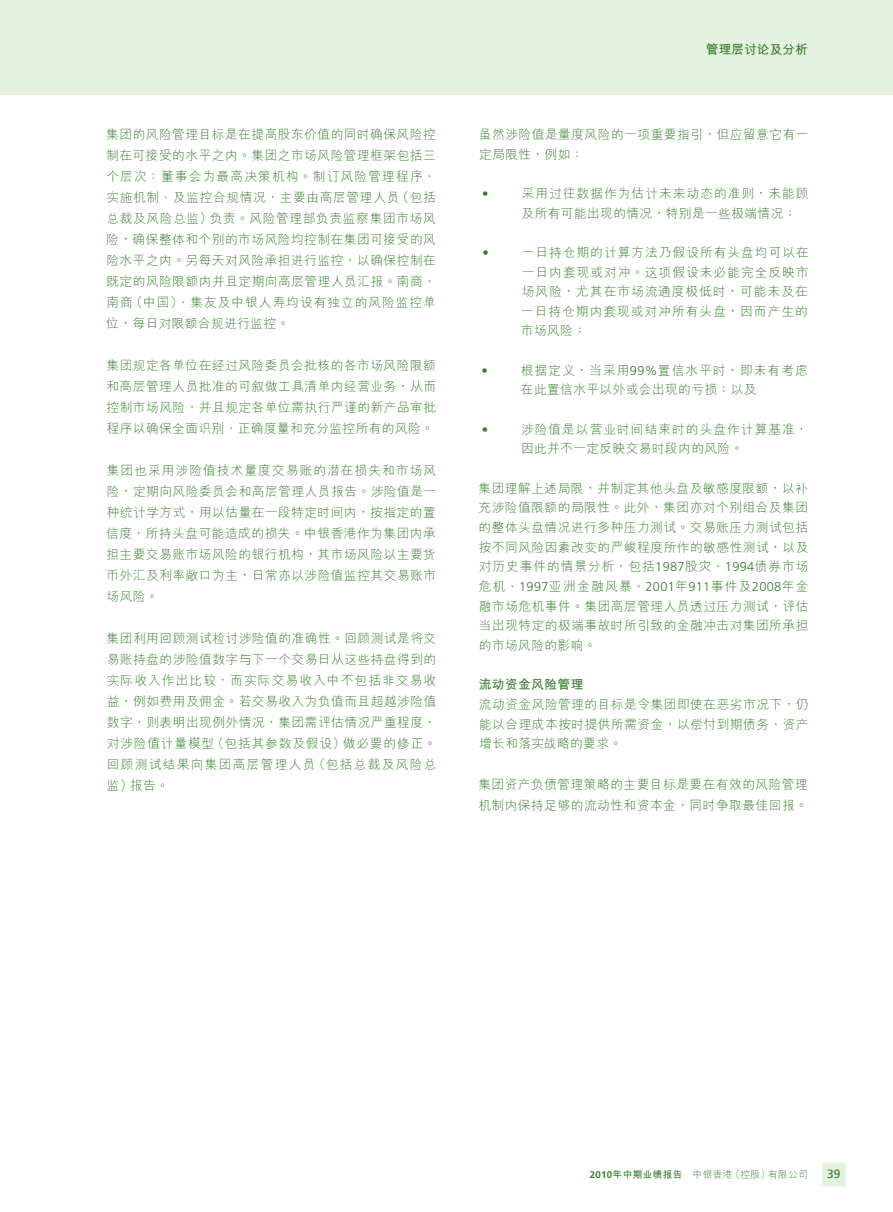
<style>
.page{position:relative;width:893px;height:1212px;background:#fff}
.page>*{position:absolute;margin:0;border:0;box-sizing:border-box;transform-origin:0 0}
.t1{font:300 12.75px/21px "M Hei HKS";letter-spacing:.035em;color:#357b2b;text-align:justify}
.t2{font:300 12.75px/19.6px "M Hei HKS";letter-spacing:.08em;color:#357b2b}
.t3{font:700 12.75px "M Hei HKS";letter-spacing:.015em;color:#357b2b}
.t4{font:300 12.75px "Frutiger LT Std";color:#357b2b}
.t5{font:12px "Frutiger LT Std";color:#357b2b}
.t6{font:300 9.75px "M Hei HKS";letter-spacing:.03em;color:#357b2b}
.s1{font-family:"Frutiger LT Std"}
.s2{font-family:"Frutiger LT Std";font-weight:700}
.s3{font-weight:700}
</style>
<div class="page">
<div style="left:0;top:0;width:893px;height:94px;background:#e4f1de"></div>
<div style="left:821px;top:1162px;width:25px;height:25px;background:#e4f1de;border:2px solid #f0f7ed"></div>
<p class="t1" style="left:106px;top:123px;width:331px">集團的風險管理目標是在提高股東價值的同時確保風險控制在可接受的水平之內。集團之市場風險管理框架包括三個層次：董事會為最高決策機構。制訂風險管理程序、實施機制、及監控合規情況，主要由高層管理人員（包括總裁及風險總監）負責。風險管理部負責監察集團市場風險，確保整體和個別的市場風險均控制在集團可接受的風險水平之內。另每天對風險承擔進行監控，以確保控制在既定的風險限額內並且定期向高層管理人員匯報。南商、南商（中國）、集友及中銀人壽均設有獨立的風險監控單位，每日對限額合規進行監控。</p>
<p class="t1" style="left:106px;top:354px;width:331px">集團規定各單位在經過風險委員會批核的各市場風險限額和高層管理人員批准的可敘做工具清單內經營業務，從而控制市場風險，並且規定各單位需執行嚴謹的新產品審批程序以確保全面識別、正確度量和充分監控所有的風險。</p>
<p class="t1" style="left:106px;top:459px;width:331px">集團也採用涉險值技術量度交易賬的潛在損失和市場風險，定期向風險委員會和高層管理人員報告。涉險值是一種統計學方式，用以估量在一段特定時間內，按指定的置信度，所持頭盤可能造成的損失。中銀香港作為集團內承擔主要交易賬市場風險的銀行機構，其市場風險以主要貨幣外匯及利率敞口為主，日常亦以涉險值監控其交易賬市場風險。</p>
<p class="t1" style="left:107px;top:627px;width:331px">集團利用回顧測試檢討涉險值的準確性。回顧測試是將交易賬持盤的涉險值數字與下一個交易日從這些持盤得到的實際收入作出比較，而實際交易收入中不包括非交易收益，例如費用及佣金。若交易收入為負值而且超越涉險值數字，則表明出現例外情況，集團需評估情況嚴重程度，對涉險值計量模型（包括其參數及假設）做必要的修正。回顧測試結果向集團高層管理人員（包括總裁及風險總監）報告。</p>
<p class="t3" style="left:706px;top:40px;width:104px">管理層討論及分析</p>
<p class="t1" style="left:479px;top:124px;width:331px;line-height:19.6px">雖然涉險值是量度風險的一項重要指引，但應留意它有一定局限性，例如：</p>
<p class="t4" style="left:482px;top:186px;width:8px">•</p>
<p class="t2" style="left:522px;top:183px;width:289px">採用過往數據作為估計未來動態的準則，未能顧及所有可能出現的情況，特別是一些極端情況；</p>
<p class="t4" style="left:482px;top:245px;width:8px">•</p>
<p class="t1" style="left:521px;top:242px;width:289px;line-height:19.6px">一日持倉期的計算方法乃假設所有頭盤均可以在一日內套現或對沖。這項假設未必能完全反映市場風險，尤其在市場流通度極低時，可能未及在一日持倉期內套現或對沖所有頭盤，因而產生的市場風險；</p>
<p class="t4" style="left:482px;top:363px;width:8px">•</p>
<p class="t1" style="left:521px;top:360px;width:289px;line-height:19.6px">根據定義，當採用<span class="s1">99%</span>置信水平時，即未有考慮在此置信水平以外或會出現的虧損；以及</p>
<p class="t4" style="left:482px;top:422px;width:8px">•</p>
<p class="t2" style="left:521px;top:419px;width:289px">涉險值是以營業時間結束時的頭盤作計算基準，因此並不一定反映交易時段內的風險。</p>
<p class="t1" style="left:478px;top:478px;width:331px;line-height:19.6px">集團理解上述局限，並制定其他頭盤及敏感度限額，以補充涉險值限額的局限性。此外，集團亦對個別組合及集團的整體頭盤情況進行多種壓力測試。交易賬壓力測試包括按不同風險因素改變的嚴峻程度所作的敏感性測試，以及對歷史事件的情景分析，包括<span class="s1">1987</span>股災、<span class="s1">1994</span>債券市場危機、<span class="s1">1997</span>亞洲金融風暴、<span class="s1">2001</span>年<span class="s1">911</span>事件及<span class="s1">2008</span>年金融市場危機事件。集團高層管理人員透過壓力測試，評估當出現特定的極端事故時所引致的金融衝擊對集團所承擔的市場風險的影響。</p>
<p class="t3" style="left:479px;top:675px;width:106px">流動資金風險管理</p>
<p class="t1" style="left:479px;top:694px;width:331px;line-height:19.6px">流動資金風險管理的目標是令集團即使在惡劣市況下，仍能以合理成本按時提供所需資金，以償付到期債務、資產增長和落實戰略的要求。</p>
<p class="t1" style="left:478px;top:773px;width:331px">集團資產負債管理策略的主要目標是要在有效的風險管理機制內保持足夠的流動性和資本金，同時爭取最佳回報。</p>
<p class="t6" style="left:590px;top:1168px;width:220px"><span class="s2">2010</span><span class="s3">年中期業績報告</span> 中銀香港（控股）有限公司</p>
<p class="t5" style="left:827px;top:1167px;width:15px">39</p>
</div>
